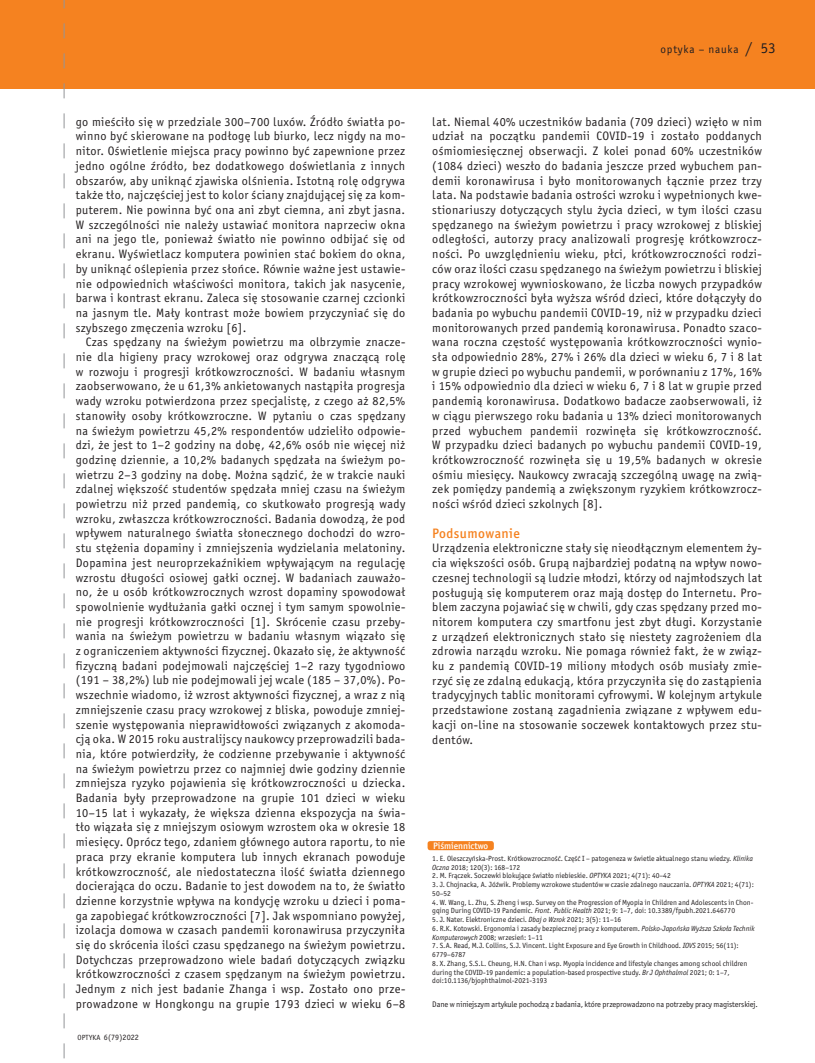
<style>
.page{position:relative;width:815px;height:1063px;background:#fff}
.page>*{position:absolute;margin:0;border:0;box-sizing:border-box;transform-origin:0 0}
.t1{font:500 13.75px "Officina Sans ITC Pro";letter-spacing:.03em;color:#f58220}
.t2{font:12.25px/14.8px "Officina Sans ITC Pro";letter-spacing:.03em;color:#231f20;text-align:justify}
.t3{font:11.25px "Officina Sans ITC Pro";letter-spacing:.075em;color:#231f20}
.t4{font:500 9.38px "Officina Sans ITC Pro";color:#fff}
.t5{font:8.12px "Officina Sans ITC Pro";letter-spacing:-.01em;color:#231f20}
.t6{font:7.5px/8.8px "Officina Sans ITC Pro";color:#231f20}
.s1{font-size:7.5px}
.s2{font-size:15px}
.s3{font-style:italic}
</style>
<div class="page">
<div style="left:0;top:0;width:815px;height:89px;background:#f58220"></div>
<div style="left:428px;top:841px;width:66px;height:9px;background:#f58220;border-radius:2px"></div>
<svg style="left:64px;top:0;width:1px;height:1059px"></svg>
<p class="t2" style="left:76px;top:114px;width:331px">go mieściło się w przedziale 300–700 luxów. Źródło światła po&shy;winno być skierowane na podłogę lub biurko, lecz nigdy na mo&shy;nitor. Oświetlenie miejsca pracy powinno być zapewnione przez jedno ogólne źródło, bez dodatkowego doświetlania z innych obszarów, aby uniknąć zjawiska olśnienia. Istotną rolę odgrywa także tło, najczęściej jest to kolor ściany znajdującej się za kom&shy;puterem. Nie powinna być ona ani zbyt ciemna, ani zbyt jasna.<br>W szczególności nie należy ustawiać monitora naprzeciw okna ani na jego tle, ponieważ światło nie powinno odbijać się od ekranu. Wyświetlacz komputera powinien stać bokiem do okna, by uniknąć oślepienia przez słońce. Równie ważne jest ustawie&shy;nie odpowiednich właściwości monitora, takich jak nasycenie, barwa i kontrast ekranu. Zaleca się stosowanie czarnej czcionki na jasnym tle. Mały kontrast może bowiem przyczyniać się do szybszego zmęczenia wzroku [6].</p>
<p class="t2" style="left:76px;top:335px;width:331px;text-indent:10px">Czas spędzany na świeżym powietrzu ma olbrzymie znacze&shy;nie dla higieny pracy wzrokowej oraz odgrywa znaczącą rolę w rozwoju i progresji krótkowzroczności. W badaniu własnym zaobserwowano, że u 61,3% ankietowanych nastąpiła progresja wady wzroku potwierdzona przez specjalistę, z czego aż 82,5% stanowiły osoby krótkowzroczne. W pytaniu o czas spędzany na świeżym powietrzu 45,2% respondentów udzieliło odpowie&shy;dzi, że jest to 1–2 godziny na dobę, 42,6% osób nie więcej niż godzinę dziennie, a 10,2% badanych spędzała na świeżym po&shy;wietrzu 2–3 godziny na dobę. Można sądzić, że w trakcie nauki zdalnej większość studentów spędzała mniej czasu na świeżym powietrzu niż przed pandemią, co skutkowało progresją wady wzroku, zwłaszcza krótkowzroczności. Badania dowodzą, że pod wpływem naturalnego światła słonecznego dochodzi do wzro&shy;stu stężenia dopaminy i zmniejszenia wydzielania melatoniny.<br>Dopamina jest neuroprzekaźnikiem wpływającym na regulację wzrostu długości osiowej gałki ocznej. W badaniach zauważo&shy;no, że u osób krótkowzrocznych wzrost dopaminy spowodował spowolnienie wydłużania gałki ocznej i tym samym spowolnie&shy;nie progresji krótkowzroczności [1]. Skrócenie czasu przeby&shy;wania na świeżym powietrzu w badaniu własnym wiązało się z ograniczeniem aktywności fizycznej. Okazało się, że aktywność fizyczną badani podejmowali najczęściej 1–2 razy tygodniowo (191 – 38,2%) lub nie podejmowali jej wcale (185 – 37,0%). Po&shy;wszechnie wiadomo, iż wzrost aktywności fizycznej, a wraz z nią zmniejszenie czasu pracy wzrokowej z bliska, powoduje zmniej&shy;szenie występowania nieprawidłowości związanych z akomoda&shy;cją oka. W 2015 roku australijscy naukowcy przeprowadzili bada&shy;nia, które potwierdziły, że codzienne przebywanie i aktywność na świeżym powietrzu przez co najmniej dwie godziny dziennie zmniejsza ryzyko pojawienia się krótkowzroczności u dziecka.<br>Badania były przeprowadzone na grupie 101 dzieci w wieku 10–15 lat i wykazały, że większa dzienna ekspozycja na świa&shy;tło wiązała się z mniejszym osiowym wzrostem oka w okresie 18 miesięcy. Oprócz tego, zdaniem głównego autora raportu, to nie praca przy ekranie komputera lub innych ekranach powoduje krótkowzroczność, ale niedostateczna ilość światła dziennego docierająca do oczu. Badanie to jest dowodem na to, że światło dzienne korzystnie wpływa na kondycję wzroku u dzieci i poma&shy;ga zapobiegać krótkowzroczności [7]. Jak wspomniano powyżej, izolacja domowa w czasach pandemii koronawirusa przyczyniła się do skrócenia ilości czasu spędzanego na świeżym powietrzu.<br>Dotychczas przeprowadzono wiele badań dotyczących związku krótkowzroczności z czasem spędzanym na świeżym powietrzu.<br>Jednym z nich jest badanie Zhanga i wsp. Zostało ono prze&shy;prowadzone w Hongkongu na grupie 1793 dzieci w wieku 6–8</p>
<p class="t5" style="left:78px;top:1033px;width:63px"><span class="s1">OPTYKA</span> 6(79)2022</p>
<p class="t3" style="left:660px;top:42px;width:117px">optyka – nauka <span class="s2">/ 53</span></p>
<p class="t2" style="left:432px;top:114px;width:331px">lat. Niemal 40% uczestników badania (709 dzieci) wzięło w nim udział na początku pandemii COVID-19 i zostało poddanych ośmiomiesięcznej obserwacji. Z kolei ponad 60% uczestników (1084 dzieci) weszło do badania jeszcze przed wybuchem pan&shy;demii koronawirusa i było monitorowanych łącznie przez trzy lata. Na podstawie badania ostrości wzroku i wypełnionych kwe&shy;stionariuszy dotyczących stylu życia dzieci, w tym ilości czasu spędzanego na świeżym powietrzu i pracy wzrokowej z bliskiej odległości, autorzy pracy analizowali progresję krótkowzrocz&shy;ności. Po uwzględnieniu wieku, płci, krótkowzroczności rodzi&shy;ców oraz ilości czasu spędzanego na świeżym powietrzu i bliskiej pracy wzrokowej wywnioskowano, że liczba nowych przypadków krótkowzroczności była wyższa wśród dzieci, które dołączyły do badania po wybuchu pandemii COVID-19, niż w przypadku dzieci monitorowanych przed pandemią koronawirusa. Ponadto szaco&shy;wana roczna częstość występowania krótkowzroczności wynio&shy;sła odpowiednio 28%, 27% i 26% dla dzieci w wieku 6, 7 i 8 lat w grupie dzieci po wybuchu pandemii, w porównaniu z 17%, 16% i 15% odpowiednio dla dzieci w wieku 6, 7 i 8 lat w grupie przed pandemią koronawirusa. Dodatkowo badacze zaobserwowali, iż w ciągu pierwszego roku badania u 13% dzieci monitorowanych przed wybuchem pandemii rozwinęła się krótkowzroczność.<br>W przypadku dzieci badanych po wybuchu pandemii COVID-19, krótkowzroczność rozwinęła się u 19,5% badanych w okresie ośmiu miesięcy. Naukowcy zwracają szczególną uwagę na zwią&shy;zek pomiędzy pandemią a zwiększonym ryzykiem krótkowzrocz&shy;ności wśród dzieci szkolnych [8].</p>
<p class="t1" style="left:432px;top:525px;width:89px">Podsumowanie</p>
<p class="t2" style="left:432px;top:541px;width:331px">U rządzenia elektroniczne stały się nieodłącznym elementem ży&shy;cia większości osób. Grupą najbardziej podatną na wpływ nowo&shy;czesnej technologii są ludzie młodzi, którzy od najmłodszych lat posługują się komputerem oraz mają dostęp do Internetu. Pro&shy;blem zaczyna pojawiać się w chwili, gdy czas spędzany przed mo&shy;nitorem komputera czy smartfonu jest zbyt długi. Korzystanie z urządzeń elektronicznych stało się niestety zagrożeniem dla zdrowia narządu wzroku. Nie pomaga również fakt, że w związ&shy;ku z pandemią COVID-19 miliony młodych osób musiały zmie&shy;rzyć się ze zdalną edukacją, która przyczyniła się do zastąpienia tradycyjnych tablic monitorami cyfrowymi. W kolejnym artykule przedstawione zostaną zagadnienia związane z wpływem edu&shy;kacji on-line na stosowanie soczewek kontaktowych przez stu&shy;dentów.</p>
<p class="t4" style="left:433px;top:840px;width:57px">Piśmiennictwo</p>
<p class="t6" style="left:432px;top:854px;width:322px">1. E. Oleszczyńska-Prost. Krótkowzroczność. Część I – patogeneza w świetle aktualnego stanu wiedzy. <span class="s3">Klinika<br>Oczna</span> 2018; 120(3): 168–172</p>
<p class="t6" style="left:432px;top:871px;width:240px">2. M. Frączek. Soczewki blokujące światło niebieskie. <span class="s3">OPTYKA</span> 2021; 4(71): 40–42</p>
<p class="t6" style="left:432px;top:880px;width:323px">3. J. Chojnacka, A. Jóźwik. Problemy wzrokowe studentów w czasie zdalnego nauczania. <span class="s3">OPTYKA</span> 2021; 4(71):<br>50–52</p>
<p class="t6" style="left:432px;top:898px;width:323px">4. W. Wang, L. Zhu, S. Zheng i wsp. Survey on the Progression of Myopia in Children and Adolescents in Chon&shy;gqing During COVID-19 Pandemic. <span class="s3">Front. Public Health</span> 2021; 9: 1–7, doi: 10.3389/fpubh.2021.646770</p>
<p class="t6" style="left:432px;top:915px;width:190px">5. J. Nater. Elektroniczne dzieci. <span class="s3">Dbaj o Wzrok</span> 2021; 3(5): 11–16</p>
<p class="t6" style="left:432px;top:924px;width:324px">6. R.K. Kotowski. Ergonomia i zasady bezpiecznej pracy z komputerem. <span class="s3">Polsko-Japońska Wyższa Szkoła Technik<br>Komputerowych</span> 2008; wrzesień: 1–11</p>
<p class="t6" style="left:432px;top:941px;width:308px">7. S.A. Read, M.J. Collins, S.J. Vincent. Light Exposure and Eye Growth in Childhood. <span class="s3">IOVS</span> 2015; 56(11):<br>6779–6787</p>
<p class="t6" style="left:432px;top:959px;width:316px">8. X. Zhang, S.S.L. Cheung, H.N. Chan i wsp. Myopia incidence and lifestyle changes among school children during the COVID-19 pandemic: a population-based prospective study. <span class="s3">Br J Ophthalmol</span> 2021; 0: 1–7, doi:10.1136/bjophthalmol-2021-3193</p>
<p class="t5" style="left:432px;top:999px;width:327px">Dane w niniejszym artykule pochodzą z badania, które przeprowadzono na potrzeby pracy magisterskiej.</p>
</div>
